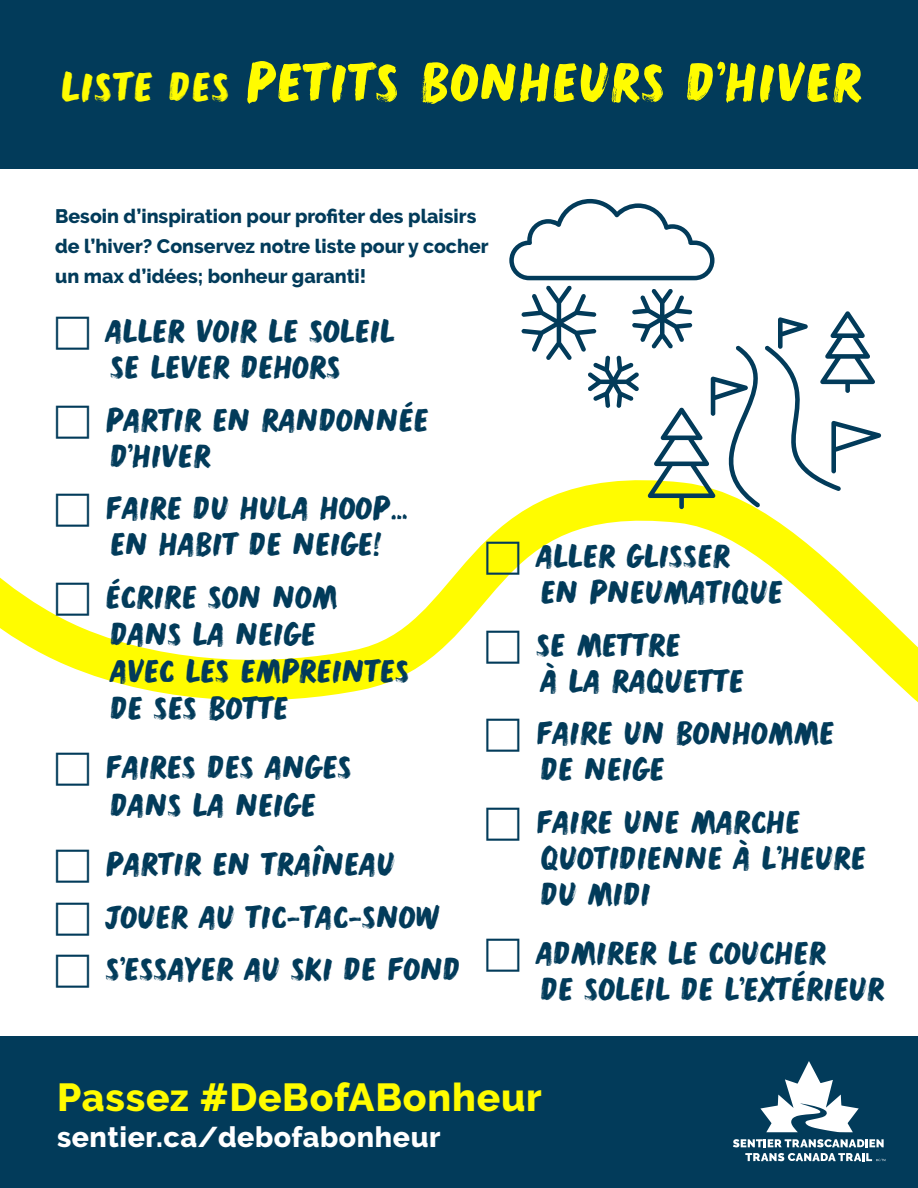
<style>
.page{position:relative;width:918px;height:1188px;background:#fff}
.page>*{position:absolute;margin:0;border:0;box-sizing:border-box;transform-origin:0 0}
.t1{font:55.5px "Earth Rich";letter-spacing:.02em;color:#fffc00}
.t2{font:800 39px "Raleway";letter-spacing:.02em;color:#fffc00}
.t3{font:33px/36px "Earth Rich";color:#023b5a}
.t4{font:800 28.5px "Raleway";letter-spacing:.02em;color:#fff}
.t5{font:800 19.5px/30px "Raleway";color:#023b5a}
.s1{font-size:42px}
</style>
<div class="page">
<svg style="left:0;top:168px;width:918px;height:535px"></svg>
<svg style="left:509px;top:199px;width:372px;height:310px"></svg>
<div style="left:0;top:0;width:918px;height:168px;background:#023b5a"></div>
<div style="left:0;top:1036px;width:918px;height:152px;background:#023b5a"></div>
<svg style="left:760px;top:1061px;width:99px;height:71px"></svg>
<svg style="left:733px;top:1139px;width:151px;height:8px"></svg>
<svg style="left:745px;top:1153px;width:141px;height:8px"></svg>
<svg style="left:56px;top:316px;width:33px;height:34px"></svg>
<svg style="left:56px;top:405px;width:33px;height:33px"></svg>
<svg style="left:56px;top:493px;width:33px;height:34px"></svg>
<svg style="left:56px;top:582px;width:33px;height:33px"></svg>
<svg style="left:487px;top:541px;width:33px;height:34px"></svg>
<svg style="left:487px;top:630px;width:33px;height:33px"></svg>
<h1 class="t1" style="left:61px;top:49px;width:802px"><span class="s1">LISTE DES</span> PETITS BONHEURS D’HIVER</h1>
<p class="t5" style="left:55px;top:201px;width:435px">Besoin d’inspiration pour profiter des plaisirs de l’hiver? Conservez notre liste pour y cocher un max d’idées; bonheur garanti!</p>
<p class="t3" style="left:106px;top:312px;width:291px">ALLER VOIR LE SOLEIL<br>SE LEVER DEHORS</p>
<p class="t3" style="left:106px;top:401px;width:324px">PARTIR EN RANDONNÉE<br>D’HIVER</p>
<p class="t3" style="left:106px;top:489px;width:305px">FAIRE DU HULA HOOP…<br>EN HABIT DE NEIGE!</p>
<p class="t3" style="left:106px;top:577px;width:305px;line-height:37px">ÉCRIRE SON NOM<br>DANS LA NEIGE<br>AVEC LES EMPREINTES<br>DE SES BOTTE</p>
<p class="t3" style="left:106px;top:747px;width:248px;line-height:38.2px">FAIRES DES ANGES<br>DANS LA NEIGE</p>
<p class="t3" style="left:106px;top:837px;width:356px;line-height:52.5px">PARTIR EN TRAÎNEAU<br>JOUER AU TIC-TAC-SNOW<br>S’ESSAYER AU SKI DE FOND</p>
<p class="t3" style="left:536px;top:537px;width:248px">ALLER GLISSER<br>EN PNEUMATIQUE</p>
<p class="t3" style="left:536px;top:626px;width:209px">SE METTRE<br>À LA RAQUETTE</p>
<p class="t3" style="left:536px;top:714px;width:300px">FAIRE UN BONHOMME<br>DE NEIGE</p>
<p class="t3" style="left:536px;top:803px;width:331px">FAIRE UNE MARCHE<br>QUOTIDIENNE À L’HEURE<br>DU MIDI</p>
<p class="t3" style="left:536px;top:934px;width:350px">ADMIRER LE COUCHER<br>DE SOLEIL DE L’EXTÉRIEUR</p>
<p class="t2" style="left:57px;top:1075px;width:486px">Passez #DeBofABonheur</p>
<p class="t4" style="left:57px;top:1121px;width:385px">sentier.ca/debofabonheur</p>
</div>
